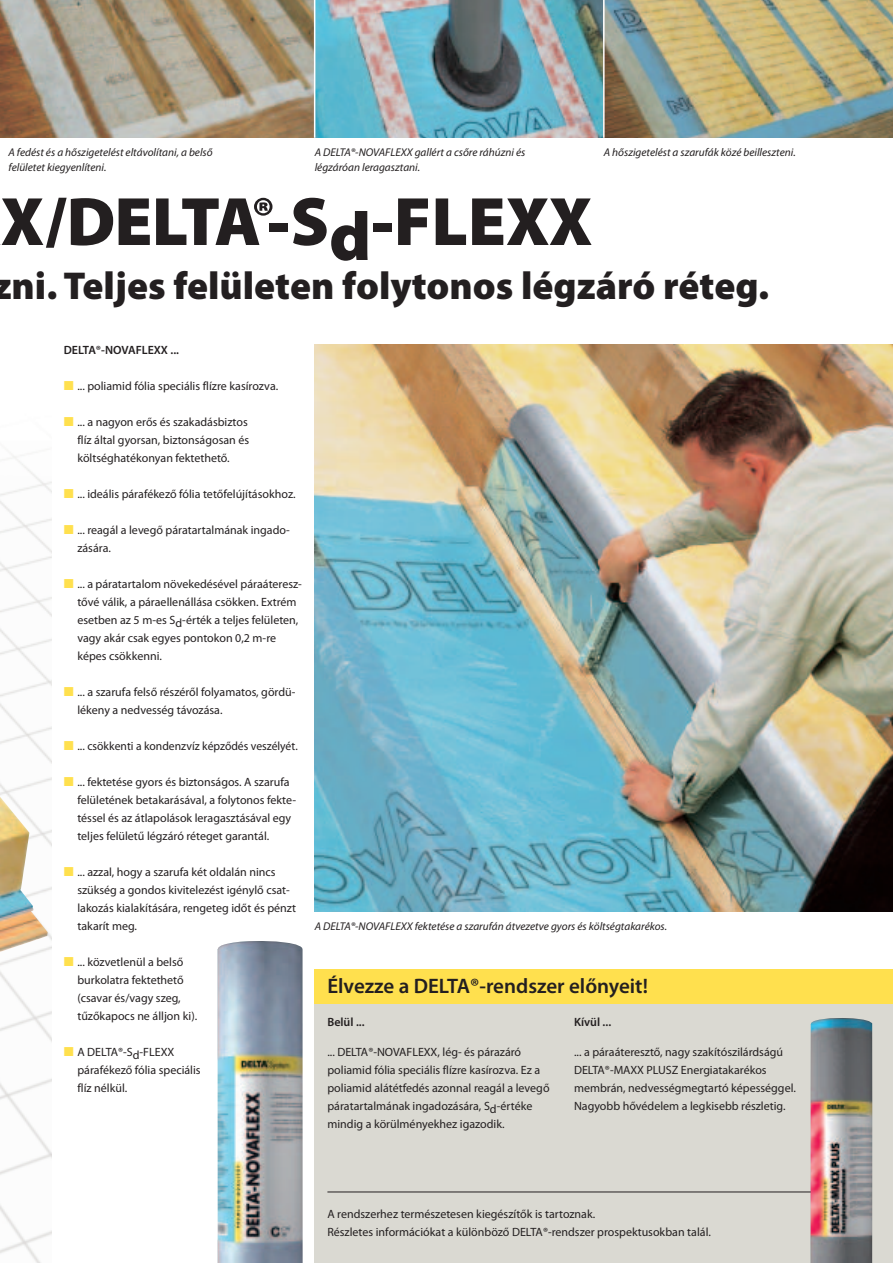
<style>
.page{position:relative;width:893px;height:1263px;background:#fff}
.page>*{position:absolute;margin:0;border:0;box-sizing:border-box;transform-origin:0 0}
.t1{font:900 69px "Myriad Pro Doerken";color:#231f20}
.t2{font:900 39px "Myriad Pro Doerken";color:#231f20}
.t3{font:600 21px "Myriad Pro Doerken";color:#231f20}
.t4{font:12px/18px "Myriad Pro Doerken";color:#231f20}
.t5{font:600 12px "Myriad Pro Doerken";color:#231f20}
.t6{font:italic 11.25px/15px "Myriad Pro Doerken";color:#231f20}
.s1{font-family:"Delta Myriad Pro"}
.s2{font-weight:600;color:#ffe04e}
</style>
<div class="page">
<img style="left:0;top:0;width:893px;height:138px">
<hr style="left:314px;top:0;width:1px;height:138px;background:#fff">
<hr style="left:603px;top:0;width:2px;height:138px;background:#fff">
<img style="left:315px;top:344px;width:578px;height:568px">
<div style="left:315px;top:969px;width:578px;height:294px;background:#dad9d2"></div>
<div style="left:315px;top:969px;width:578px;height:34px;background:#ffe04e"></div>
<hr style="left:327px;top:1191px;width:494px;height:1px;background:#231f20">
<img style="left:217px;top:941px;width:86px;height:322px">
<img style="left:810px;top:1018px;width:62px;height:245px">
<img style="left:0;top:454px;width:51px;height:809px">
<img style="left:0;top:795px;width:48px;height:158px">
<p class="t6" style="left:9px;top:145px;width:206px">A fedést és a hőszigetelést eltávolítani, a belső felületet kiegyenlíteni.</p>
<p class="t6" style="left:315px;top:145px;width:212px">A DELTA®-NOVAFLEXX gallért a csőre ráhúzni és légzáróan leragasztani.</p>
<p class="t6" style="left:604px;top:145px;width:193px">A hőszigetelést a szarufák közé beilleszteni.</p>
<h1 class="t1" style="left:1px;top:196px;width:593px">X/<span class="s1">DELTA®-S</span>d-FLEXX</h1>
<h2 class="t2" style="left:-7px;top:272px;width:778px">zni. Teljes felületen folytonos légzáró réteg.</h2>
<p class="t5" style="left:64px;top:345px;width:117px">DELTA®-NOVAFLEXX ...</p>
<p class="t4" style="left:64px;top:378px;width:216px"><span class="s2">■</span> ... poliamid fólia speciális flízre kasírozva.</p>
<p class="t4" style="left:77px;top:414px;width:173px;text-align:justify;text-indent:-14px"><span class="s2">■</span> ... a nagyon erős és szakadásbiztos flíz által gyorsan, biztonságosan és költséghatékonyan fektethető.</p>
<p class="t4" style="left:64px;top:486px;width:233px"><span class="s2">■</span> ... ideális párafékező fólia tetőfelújításokhoz.</p>
<p class="t4" style="left:77px;top:522px;width:214px;text-indent:-14px"><span class="s2">■</span> ... reagál a levegő páratartalmának ingado&shy;zására.</p>
<p class="t4" style="left:77px;top:576px;width:226px;text-indent:-14px"><span class="s2">■</span> ... a páratartalom növekedésével páraáteresz&shy;tővé válik, a páraellenállása csökken. Extrém esetben az 5 m-es Sd-érték a teljes felületen, vagy akár csak egyes pontokon 0,2 m-re képes csökkenni.</p>
<p class="t4" style="left:77px;top:684px;width:220px;text-indent:-14px"><span class="s2">■</span> ... a szarufa felső részéről folyamatos, gördü&shy;lékeny a nedvesség távozása.</p>
<p class="t4" style="left:64px;top:738px;width:235px"><span class="s2">■</span> ... csökkenti a kondenzvíz képződés veszélyét.</p>
<p class="t4" style="left:77px;top:774px;width:220px;text-indent:-14px"><span class="s2">■</span> ... fektetése gyors és biztonságos. A szarufa felületének betakarásával, a folytonos fekte&shy;téssel és az átlapolások leragasztásával egy teljes felületű légzáró réteget garantál.</p>
<p class="t4" style="left:77px;top:864px;width:220px;text-indent:-14px"><span class="s2">■</span> ... azzal, hogy a szarufa két oldalán nincs szükség a gondos kivitelezést igénylő csat&shy;lakozás kialakítására, rengeteg időt és pénzt takarít meg.</p>
<p class="t4" style="left:77px;top:954px;width:121px;text-indent:-14px"><span class="s2">■</span> ... közvetlenül a belső burkolatra fektethető (csavar és/vagy szeg, tűzőkapocs ne álljon ki).</p>
<p class="t4" style="left:77px;top:1044px;width:125px;text-indent:-14px"><span class="s2">■</span> A DELTA®-Sd-FLEXX párafékező fólia speciális flíz nélkül.</p>
<p class="t6" style="left:315px;top:920px;width:354px">A DELTA®-NOVAFLEXX fektetése a szarufán átvezetve gyors és költségtakarékos.</p>
<h3 class="t3" style="left:327px;top:978px;width:322px">Élvezze a DELTA®-rendszer előnyeit!</h3>
<p class="t5" style="left:327px;top:1017px;width:39px">Belül ...</p>
<p class="t4" style="left:327px;top:1044px;width:224px">... DELTA®-NOVAFLEXX, lég- és párazáró poliamid fólia speciális flízre kasírozva. Ez a poliamid alátétfedés azonnal reagál a levegő páratartalmának ingadozására, Sd-értéke mindig a körülményekhez igazodik.</p>
<p class="t5" style="left:574px;top:1017px;width:39px">Kívül ...</p>
<p class="t4" style="left:574px;top:1044px;width:223px">... a páraáteresztő, nagy szakítószilárdságú DELTA®-MAXX PLUSZ Energiatakarékos membrán, nedvességmegtartó képességgel.<br>Nagyobb hővédelem a legkisebb részletig.</p>
<p class="t4" style="left:327px;top:1206px;width:385px">A rendszerhez természetesen kiegészítők is tartoznak.<br>Részletes információkat a különböző DELTA®-rendszer prospektusokban talál.</p>
</div>
